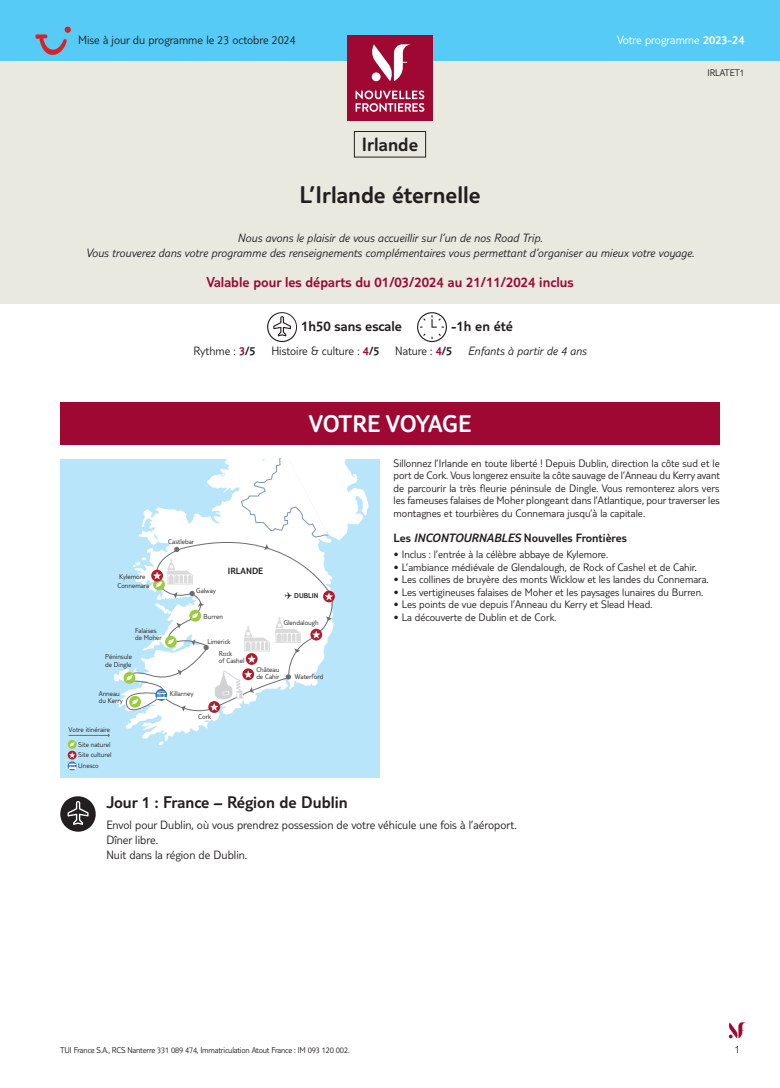
<style>
.page{position:relative;width:780px;height:1088px;background:#fff}
.page>*{position:absolute;margin:0;border:0;box-sizing:border-box;transform-origin:0 0}
.t1{font:300 25px "TUI Type";color:#231f20}
.t2{font:300 25px "TUI Type";letter-spacing:-.015em;color:#fff}
.t3{font:300 20px "TUI Type";color:#231f20}
.t4{font:300 17.5px "TUI Type";color:#231f20}
.t5{font:300 15px "TUI Type";color:#9e0832}
.t6{font:300 15px "TUI Type";color:#231f20}
.t7{font:300 12.5px/15px "TUI Type";color:#231f20}
.t8{font:italic 300 12.5px/15px "TUI Type";color:#231f20;text-align:center}
.t9{font:300 12.5px "TUI Type";color:#231f20}
.t10{font:300 12.5px "TUI Type";color:#fff}
.t11{font:300 11.25px/12.5px "TUI Type";color:#231f20;text-align:justify}
.t12{font:300 10px "TUI Type";color:#231f20}
.t13{font:300 9.38px "TUI Type";color:#231f20}
.t14{font:300 8.75px "TUI Type";letter-spacing:-.02em;color:#231f20}
.t15{font:300 7.25px/7.2px "TUI Type";color:#231f20}
.t16{font:300 7.25px "TUI Type";color:#231f20}
.s1{font-style:inherit}
.s2{color:#9e0832}
.s3{font-style:italic}
</style>
<div class="page">
<svg style="left:728px;top:1022px;width:18px;height:16px"></svg>
<div style="left:0;top:0;width:780px;height:303px;background:#e9e9e0"></div>
<div style="left:0;top:0;width:780px;height:60px;background:#56cbf5"></div>
<div style="left:347px;top:35px;width:85px;height:85px;background:#9e0832"></div>
<svg style="left:355px;top:90px;width:69px;height:22px"></svg>
<svg style="left:371px;top:44px;width:40px;height:37px"></svg>
<svg style="left:267px;top:312px;width:30px;height:30px"></svg>
<svg style="left:417px;top:312px;width:30px;height:30px"></svg>
<div style="left:354px;top:131px;width:72px;height:26px;border:1px solid #231f20"></div>
<div style="left:60px;top:402px;width:659px;height:43px;background:#9e0832"></div>
<div style="left:60px;top:459px;width:319px;height:319px;background:#b9e5fa"></div>
<svg style="left:159px;top:738px;width:9px;height:7px"></svg>
<svg style="left:114px;top:670px;width:85px;height:68px"></svg>
<svg style="left:123px;top:459px;width:245px;height:270px"></svg>
<hr style="left:68px;top:735px;width:40px;height:1px;background:#6c6d70">
<svg style="left:68px;top:740px;width:9px;height:9px"></svg>
<svg style="left:68px;top:751px;width:9px;height:8px"></svg>
<svg style="left:68px;top:761px;width:9px;height:9px"></svg>
<svg style="left:69px;top:742px;width:6px;height:27px"></svg>
<svg style="left:60px;top:796px;width:36px;height:36px"></svg>
<svg style="left:35px;top:27px;width:36px;height:28px"></svg>
<p class="t7" style="left:78px;top:32px;width:219px">Mise à jour du programme le 23 octobre 2024</p>
<h2 class="t3" style="left:362px;top:133px;width:58px">Irlande</h2>
<h1 class="t1" style="left:299px;top:180px;width:183px">L’Irlande éternelle</h1>
<p class="t10" style="left:617px;top:33px;width:129px">Votre programme <span class="s1">2023-24</span></p>
<p class="t12" style="left:707px;top:67px;width:39px">IRLATET1</p>
<p class="t8" style="left:86px;top:230px;width:610px">Nous avons le plaisir de vous accueillir sur l’un de nos Road Trip.<br>Vous trouverez dans votre programme des renseignements complémentaires vous permettant d’organiser au mieux votre voyage.</p>
<h3 class="t5" style="left:206px;top:273px;width:368px">Valable pour les départs du 01/03/2024 au 21/11/2024 inclus</h3>
<h3 class="t6" style="left:301px;top:318px;width:102px">1h50 sans escale</h3>
<h3 class="t6" style="left:451px;top:318px;width:63px">-1h en été</h3>
<p class="t7" style="left:193px;top:343px;width:64px">Rythme : <span class="s2">3</span><span class="s1">/5</span></p>
<p class="t7" style="left:271px;top:343px;width:110px">Histoire &amp; culture : <span class="s2">4</span><span class="s1">/5</span></p>
<p class="t7" style="left:395px;top:343px;width:59px">Nature : <span class="s2">4</span><span class="s1">/5</span></p>
<p class="t8" style="left:468px;top:343px;width:120px">Enfants à partir de 4 ans</p>
<p class="t15" style="left:119px;top:573px;width:28px">Kylemore</p>
<p class="t15" style="left:117px;top:582px;width:33px">Connemara</p>
<p class="t15" style="left:168px;top:537px;width:27px">Castlebar</p>
<p class="t15" style="left:196px;top:587px;width:21px">Galway</p>
<p class="t13" style="left:228px;top:566px;width:37px">IRLANDE</p>
<p class="t15" style="left:204px;top:613px;width:21px">Burren</p>
<p class="t15" style="left:135px;top:627px;width:28px">Falaises de Moher</p>
<p class="t15" style="left:207px;top:637px;width:25px">Limerick</p>
<h1 class="t2" style="left:309px;top:409px;width:164px">VOTRE VOYAGE</h1>
<p class="t16" style="left:285px;top:592px;width:35px">✈ DUBLIN</p>
<p class="t15" style="left:284px;top:619px;width:36px">Glendalough</p>
<p class="t11" style="left:393px;top:456px;width:328px">Sillonnez l’Irlande en toute liberté ! Depuis Dublin, direction la côte sud et le port de Cork. Vous longerez ensuite la côte sauvage de l’Anneau du Kerry avant de parcourir la très fleurie péninsule de Dingle. Vous remonterez alors vers les fameuses falaises de Moher plongeant dans l’Atlantique, pour traverser les montagnes et tourbières du Connemara jusqu’à la capitale.</p>
<p class="t9" style="left:393px;top:531px;width:235px">Les <span class="s3">INCONTOURNABLES</span> Nouvelles Frontières</p>
<p class="t11" style="left:393px;top:548px;width:216px">• Inclus : l’entrée à la célèbre abbaye de Kylemore.</p>
<p class="t11" style="left:393px;top:560px;width:305px">• L’ambiance médiévale de Glendalough, de Rock of Cashel et de Cahir.</p>
<p class="t11" style="left:393px;top:573px;width:316px">• Les collines de bruyère des monts Wicklow et les landes du Connemara.</p>
<p class="t11" style="left:393px;top:585px;width:311px">• Les vertigineuses falaises de Moher et les paysages lunaires du Burren.</p>
<p class="t11" style="left:393px;top:598px;width:260px">• Les points de vue depuis l’Anneau du Kerry et Slead Head.</p>
<p class="t11" style="left:393px;top:610px;width:164px">• La découverte de Dublin et de Cork.</p>
<p class="t15" style="left:105px;top:653px;width:28px">Péninsule de Dingle</p>
<p class="t15" style="left:99px;top:690px;width:26px">Anneau du Kerry</p>
<p class="t15" style="left:170px;top:690px;width:25px">Killarney</p>
<p class="t15" style="left:219px;top:650px;width:27px">Rock<br>of Cashel</p>
<p class="t15" style="left:198px;top:712px;width:14px">Cork</p>
<p class="t15" style="left:256px;top:666px;width:25px">Château de Cahir</p>
<p class="t15" style="left:295px;top:672px;width:30px">Waterford</p>
<p class="t15" style="left:68px;top:723px;width:43px;line-height:14.2px;text-align:right">Votre itinéraire<br>Site naturel</p>
<p class="t15" style="left:78px;top:749px;width:35px;line-height:10.8px">Site culturel<br>Unesco</p>
<h3 class="t4" style="left:106px;top:792px;width:243px">Jour 1 : France – Région de Dublin</h3>
<p class="t7" style="left:106px;top:817px;width:412px">Envol pour Dublin, où vous prendrez possession de votre véhicule une fois à l’aéroport.<br>Dîner libre.<br>Nuit dans la région de Dublin.</p>
<p class="t14" style="left:60px;top:1045px;width:291px">TUI France S.A., RCS Nanterre 331 089 474, Immatriculation Atout France : IM 093 120 002.</p>
<p class="t11" style="left:734px;top:1042px;width:7px">1</p>
</div>
